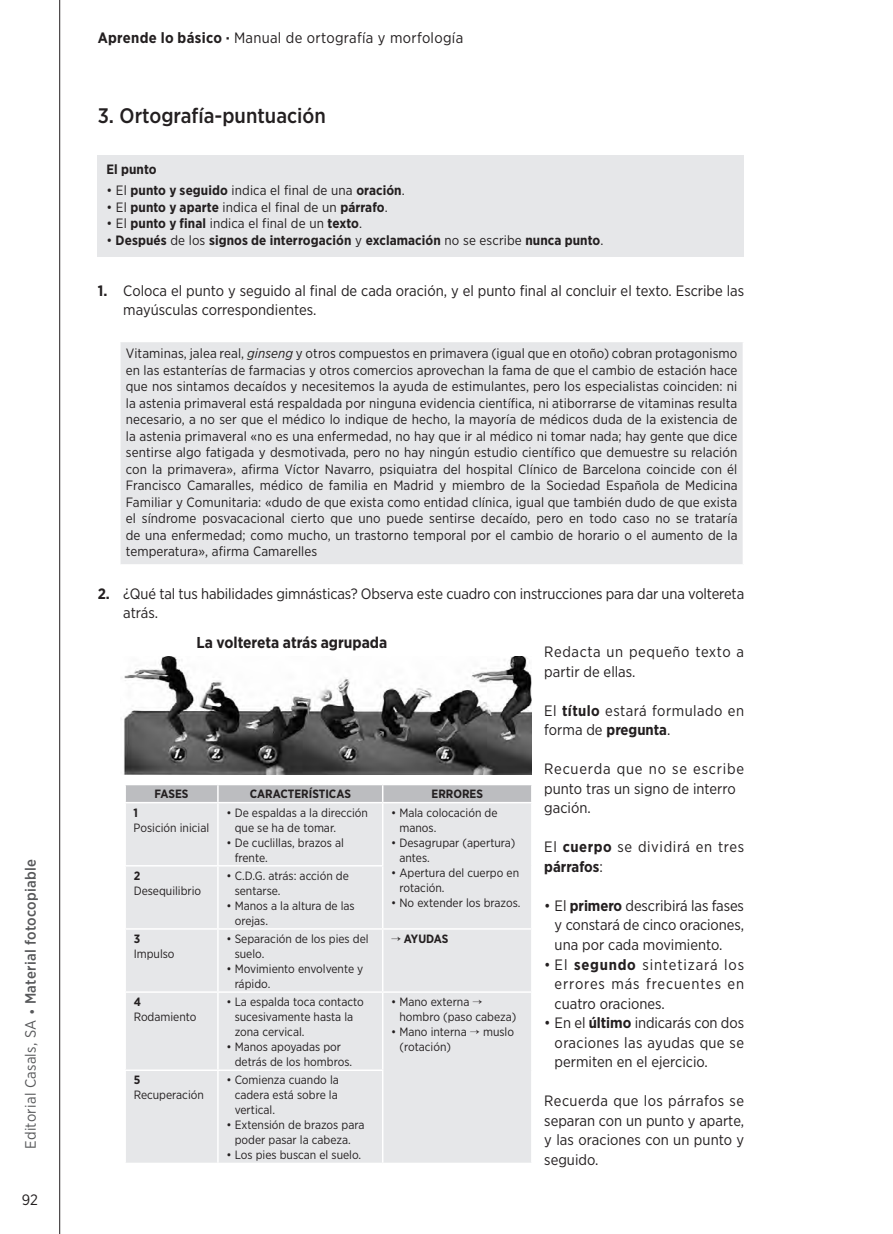
<style>
.page{position:relative;width:893px;height:1234px;background:#fff}
.page>*{position:absolute;margin:0;border:0;box-sizing:border-box;transform-origin:0 0}
._02_título{font:500 21px "Gotham Narrow";color:#231f20}
._00_text_general{font:700 15.75px "Gotham Narrow";color:#231f20}
._006_pregunta{font:15px/19.5px "Gotham Narrow";color:#231f20;text-align:justify}
._006_pregunta-2{font:15px/19.5px "Gotham Narrow";letter-spacing:.03em;color:#231f20}
._006_pregunta-3{font:15px "Gotham Narrow";letter-spacing:.02em;color:#231f20}
._06_texto_general{font:500 15px "Gotham Narrow";letter-spacing:.02em;color:#57585a}
._006_pregunta-4{font:15px/19.5px "Gotham Narrow";letter-spacing:.04em;color:#231f20}
.Tabla_contenido_9_11{font:13.5px/16.5px "Gotham Narrow";letter-spacing:.005em;color:#231f20;text-align:justify}
._08_cuadro_libro_ant{font:13.5px "Gotham Narrow";letter-spacing:.005em;color:#231f20}
._08_cuadro_libro_ant-2{font:700 13.5px "Gotham Narrow";letter-spacing:.005em;color:#231f20}
.Tabla_contenido_8_10{font:12px/15px "Gotham Narrow";color:#231f20}
.Tabla_contenido_8_10-2{font:700 12px "Gotham Narrow";color:#231f20}
.s1{font-weight:400}
.s2{font-weight:700}
.s3{font-style:italic}
</style>
<div class="page">
<hr style="left:59px;top:0;width:1px;height:1233px;background:#231f20">
<div style="left:98px;top:155px;width:646px;height:102px;background:#e6e7e9"></div>
<div style="left:120px;top:341px;width:623px;height:224px;background:#e6e7e9"></div>
<hr style="left:119px;top:342px;width:2px;height:222px;background:#fff">
<hr style="left:119px;top:340px;width:625px;height:2px;background:#fff">
<hr style="left:119px;top:564px;width:625px;height:1px;background:#fff">
<div style="left:126px;top:803px;width:405px;height:359px;background:#e6e7e9"></div>
<svg style="left:125px;top:785px;width:407px;height:16px;background:#bdbec1"></svg>
<hr style="left:217px;top:803px;width:2px;height:61px;background:#fff">
<hr style="left:382px;top:803px;width:1px;height:61px;background:#fff">
<hr style="left:124px;top:864px;width:94px;height:2px;background:#fff">
<hr style="left:218px;top:864px;width:165px;height:2px;background:#fff">
<hr style="left:217px;top:866px;width:2px;height:61px;background:#fff">
<hr style="left:382px;top:866px;width:1px;height:61px;background:#fff">
<hr style="left:124px;top:927px;width:94px;height:2px;background:#fff">
<hr style="left:218px;top:927px;width:165px;height:2px;background:#fff">
<hr style="left:217px;top:929px;width:2px;height:62px;background:#fff">
<hr style="left:383px;top:927px;width:150px;height:2px;background:#fff">
<hr style="left:382px;top:929px;width:1px;height:62px;background:#fff">
<hr style="left:124px;top:991px;width:94px;height:1px;background:#fff">
<hr style="left:218px;top:991px;width:165px;height:1px;background:#fff">
<hr style="left:217px;top:992px;width:2px;height:77px;background:#fff">
<hr style="left:383px;top:991px;width:150px;height:1px;background:#fff">
<hr style="left:382px;top:992px;width:1px;height:77px;background:#fff">
<hr style="left:124px;top:1069px;width:94px;height:1px;background:#fff">
<hr style="left:218px;top:1069px;width:165px;height:1px;background:#fff">
<hr style="left:217px;top:1070px;width:2px;height:92px;background:#fff">
<hr style="left:382px;top:1070px;width:1px;height:92px;background:#fff">
<img style="left:124px;top:656px;width:408px;height:118px">
<p class="_06_texto_general" style="left:21px;top:1148px;width:291px;rotate:-90deg"><span class="s1">Editorial Casals, SA •</span> Material fotocopiable</p>
<p class="_006_pregunta" style="left:22px;top:1188px;width:18px">92</p>
<p class="_006_pregunta-3" style="left:98px;top:28px;width:367px"><span class="s2">Aprende lo básico ·</span> Manual de ortografía y morfología</p>
<p class="_02_título" style="left:98px;top:102px;width:230px">3. Ortografía-puntuación</p>
<p class="_08_cuadro_libro_ant-2" style="left:106px;top:161px;width:52px">El punto</p>
<p class="_08_cuadro_libro_ant" style="left:106px;top:182px;width:300px">• El <span class="s2">punto y seguido</span> indica el final de una <span class="s2">oración</span>.</p>
<p class="_08_cuadro_libro_ant" style="left:106px;top:198px;width:283px">• El <span class="s2">punto y aparte</span> indica el final de un <span class="s2">párrafo</span>.</p>
<p class="_08_cuadro_libro_ant" style="left:106px;top:215px;width:257px">• El <span class="s2">punto y final</span> indica el final de un <span class="s2">texto</span>.</p>
<p class="_08_cuadro_libro_ant-2" style="left:106px;top:231px;width:498px"><span class="s1">•</span> Después <span class="s1">de los</span> signos de interrogación <span class="s1">y</span> exclamación <span class="s1">no se escribe</span> nunca punto<span class="s1">.</span></p>
<p class="_006_pregunta" style="left:123px;top:280px;width:622px;text-indent:-26px"><span class="s2">1.</span> Coloca el punto y seguido al final de cada oración, y el punto final al concluir el texto. Escribe las mayúsculas correspondientes.</p>
<p class="Tabla_contenido_9_11" style="left:126px;top:345px;width:613px">Vitaminas, jalea real, <span class="s3">ginseng</span> y otros compuestos en primavera (igual que en otoño) cobran protagonismo en las estanterías de farmacias y otros comercios aprovechan la fama de que el cambio de estación hace que nos sintamos decaídos y necesitemos la ayuda de estimulantes, pero los especialistas coinciden: ni la astenia primaveral está respaldada por ninguna evidencia científica, ni atiborrarse de vitaminas resulta necesario, a no ser que el médico lo indique de hecho, la mayoría de médicos duda de la existencia de la astenia primaveral «no es una enfermedad, no hay que ir al médico ni tomar nada; hay gente que dice sentirse algo fatigada y desmotivada, pero no hay ningún estudio científico que demuestre su relación con la primavera», afirma Víctor Navarro, psiquiatra del hospital Clínico de Barcelona coincide con él Francisco Camaralles, médico de familia en Madrid y miembro de la Sociedad Española de Medicina Familiar y Comunitaria: «dudo de que exista como entidad clínica, igual que también dudo de que exista el síndrome posvacacional cierto que uno puede sentirse decaído, pero en todo caso no se trataría de una enfermedad; como mucho, un trastorno temporal por el cambio de horario o el aumento de la temperatura», afirma Camarelles</p>
<p class="_006_pregunta" style="left:123px;top:583px;width:622px;text-indent:-26px"><span class="s2">2.</span> ¿Qué tal tus habilidades gimnásticas? Observa este cuadro con instrucciones para dar una voltereta atrás.</p>
<p class="_006_pregunta-2" style="left:544px;top:641px;width:201px">Redacta un pequeño texto a partir de ellas.</p>
<p class="_006_pregunta-2" style="left:544px;top:700px;width:201px">El <span class="s2">título</span> estará formulado en forma de <span class="s2">pregunta</span>.</p>
<p class="_006_pregunta" style="left:544px;top:758px;width:201px">Recuerda que no se escribe punto tras un signo de interro</p>
<p class="_006_pregunta" style="left:544px;top:797px;width:48px">gación.</p>
<p class="_006_pregunta-4" style="left:544px;top:836px;width:201px">El <span class="s2">cuerpo</span> se dividirá en tres <span class="s2">párrafos</span>:</p>
<p class="_006_pregunta" style="left:555px;top:895px;width:191px;text-indent:-10px">• El <span class="s2">primero</span> describirá las fases y constará de cinco oraciones, una por cada movimiento.</p>
<p class="_006_pregunta" style="left:555px;top:953px;width:191px;text-indent:-10px">• El <span class="s2">segundo</span> sintetizará los errores más frecuentes en cuatro oraciones.</p>
<p class="_006_pregunta" style="left:555px;top:1012px;width:191px;text-indent:-10px">• En el <span class="s2">último</span> indicarás con dos oraciones las ayudas que se permiten en el ejercicio.</p>
<p class="_006_pregunta" style="left:544px;top:1090px;width:201px">Recuerda que los párrafos se separan con un punto y aparte, y las oraciones con un punto y seguido.</p>
<p class="_00_text_general" style="left:197px;top:632px;width:192px">La voltereta atrás agrupada</p>
<p class="Tabla_contenido_8_10-2" style="left:155px;top:786px;width:35px">FASES</p>
<p class="Tabla_contenido_8_10-2" style="left:250px;top:786px;width:103px">CARACTERÍSTICAS</p>
<p class="Tabla_contenido_8_10-2" style="left:431px;top:786px;width:53px">ERRORES</p>
<p class="Tabla_contenido_8_10" style="left:134px;top:804px;width:77px"><span class="s2">1<br></span>Posición inicial</p>
<p class="Tabla_contenido_8_10" style="left:235px;top:804px;width:135px;text-indent:-8px">• De espaldas a la dirección que se ha de tomar.</p>
<p class="Tabla_contenido_8_10" style="left:235px;top:834px;width:111px;text-indent:-8px">• De cuclillas, brazos al frente.</p>
<p class="Tabla_contenido_8_10" style="left:399px;top:804px;width:100px;text-indent:-8px">• Mala colocación de manos.</p>
<p class="Tabla_contenido_8_10" style="left:399px;top:834px;width:117px;text-indent:-8px">• Desagrupar (apertura) antes.</p>
<p class="Tabla_contenido_8_10" style="left:399px;top:864px;width:121px;text-indent:-8px">• Apertura del cuerpo en rotación.</p>
<p class="Tabla_contenido_8_10" style="left:391px;top:894px;width:131px">• No extender los brazos.</p>
<p class="Tabla_contenido_8_10" style="left:134px;top:867px;width:69px"><span class="s2">2<br></span>Desequilibrio</p>
<p class="Tabla_contenido_8_10" style="left:235px;top:867px;width:116px;text-indent:-8px">• C.D.G. atrás: acción de sentarse.</p>
<p class="Tabla_contenido_8_10" style="left:235px;top:897px;width:122px;text-indent:-8px">• Manos a la altura de las orejas.</p>
<p class="Tabla_contenido_8_10" style="left:134px;top:930px;width:42px"><span class="s2">3<br></span>Impulso</p>
<p class="Tabla_contenido_8_10" style="left:235px;top:930px;width:135px;text-indent:-8px">• Separación de los pies del suelo.</p>
<p class="Tabla_contenido_8_10" style="left:235px;top:960px;width:130px;text-indent:-8px">• Movimiento envolvente y rápido.</p>
<p class="Tabla_contenido_8_10-2" style="left:391px;top:930px;width:59px">→ AYUDAS</p>
<p class="Tabla_contenido_8_10" style="left:134px;top:993px;width:64px"><span class="s2">4<br></span>Rodamiento</p>
<p class="Tabla_contenido_8_10" style="left:235px;top:993px;width:131px;text-indent:-8px">• La espalda toca contacto sucesivamente hasta la zona cervical.</p>
<p class="Tabla_contenido_8_10" style="left:235px;top:1038px;width:119px;text-indent:-8px">• Manos apoyadas por detrás de los hombros.</p>
<p class="Tabla_contenido_8_10" style="left:399px;top:993px;width:118px;text-indent:-8px">• Mano externa → hombro (paso cabeza)</p>
<p class="Tabla_contenido_8_10" style="left:399px;top:1023px;width:116px;text-indent:-8px">• Mano interna → muslo (rotación)</p>
<p class="Tabla_contenido_8_10" style="left:134px;top:1071px;width:72px"><span class="s2">5<br></span>Recuperación</p>
<p class="Tabla_contenido_8_10" style="left:235px;top:1071px;width:106px;text-align:justify;text-indent:-8px">• Comienza cuando la cadera está sobre la vertical.</p>
<p class="Tabla_contenido_8_10" style="left:226px;top:1116px;width:139px;text-align:center">• Extensión de brazos para poder pasar la cabeza.</p>
<p class="Tabla_contenido_8_10" style="left:226px;top:1146px;width:136px">• Los pies buscan el suelo.</p>
</div>
